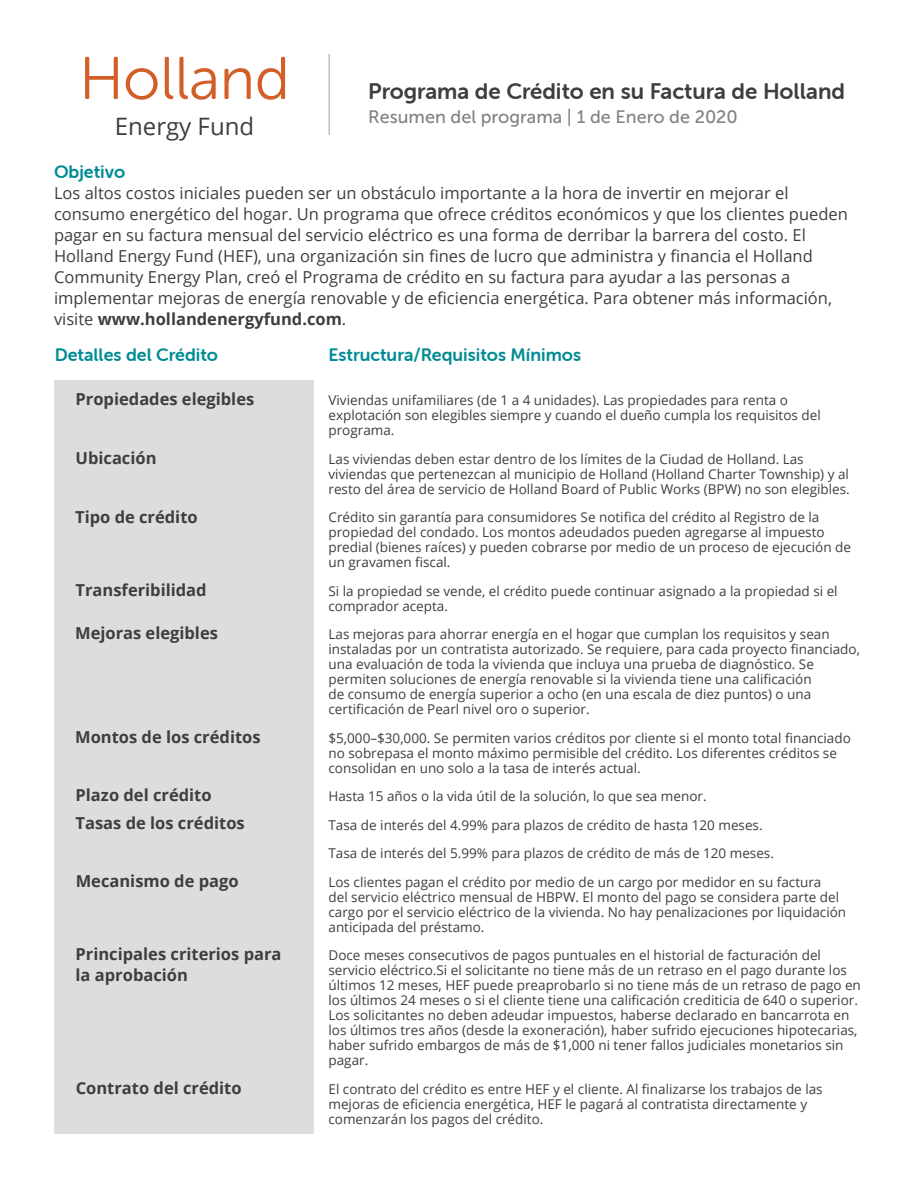
<style>
.page{position:relative;width:918px;height:1188px;background:#fff}
.page>*{position:absolute;margin:0;border:0;box-sizing:border-box;transform-origin:0 0}
.t1{font:60px "Museo Sans Rounded 300";color:#d25f27}
.t2{font:24px "Open Sans";color:#3e3e3f}
.t3{font:22.5px "Museo Sans Rounded 700";color:#3e3e3f}
.t4{font:18px "Museo Sans Rounded 700";color:#008c94}
.t5{font:18px "Museo Sans 500";color:#808285}
.t6{font:16.5px/21px "Open Sans";color:#3e3e3f}
.t7{font:700 16.5px/21px "Open Sans";color:#3e3e3f}
.t8{font:13.5px/15px "Open Sans";color:#3e3e3f}
.s1{font-weight:700}
</style>
<div class="page">
<hr style="left:328px;top:54px;width:2px;height:81px;background:#bcbdc0">
<div style="left:55px;top:380px;width:259px;height:753px;background:#dcdddf"></div>
<p class="t1" style="left:79px;top:46px;width:212px">Holland</p>
<p class="t2" style="left:115px;top:110px;width:141px">Energy Fund</p>
<p class="t3" style="left:368px;top:79px;width:478px">Programa de Crédito en su Factura de Holland</p>
<p class="t5" style="left:368px;top:107px;width:371px">Resumen del programa | 1 de Enero de 2020</p>
<p class="t4" style="left:54px;top:161px;width:73px">Objetivo</p>
<p class="t6" style="left:54px;top:182px;width:795px">Los altos costos iniciales pueden ser un obstáculo importante a la hora de invertir en mejorar el consumo energético del hogar. Un programa que ofrece créditos económicos y que los clientes pueden pagar en su factura mensual del servicio eléctrico es una forma de derribar la barrera del costo. El Holland Energy Fund (HEF), una organización sin fines de lucro que administra y financia el Holland Community Energy Plan, creó el Programa de crédito en su factura para ayudar a las personas a implementar mejoras de energía renovable y de eficiencia energética. Para obtener más información, visite <span class="s1">www.hollandenergyfund.com</span>.</p>
<p class="t4" style="left:55px;top:345px;width:165px">Detalles del Crédito</p>
<p class="t8" style="left:328px;top:393px;width:494px">Viviendas unifamiliares (de 1 a 4 unidades). Las propiedades para renta o explotación son elegibles siempre y cuando el dueño cumpla los requisitos del programa.</p>
<p class="t8" style="left:328px;top:451px;width:523px">Las viviendas deben estar dentro de los límites de la Ciudad de Holland. Las viviendas que pertenezcan al municipio de Holland (Holland Charter Township) y al resto del área de servicio de Holland Board of Public Works (BPW) no son elegibles.</p>
<p class="t8" style="left:328px;top:510px;width:524px">Crédito sin garantía para consumidores Se notifica del crédito al Registro de la propiedad del condado. Los montos adeudados pueden agregarse al impuesto predial (bienes raíces) y pueden cobrarse por medio de un proceso de ejecución de un gravamen fiscal.</p>
<p class="t8" style="left:328px;top:583px;width:511px">Si la propiedad se vende, el crédito puede continuar asignado a la propiedad si el comprador acepta.</p>
<p class="t8" style="left:328px;top:627px;width:533px">Las mejoras para ahorrar energía en el hogar que cumplan los requisitos y sean instaladas por un contratista autorizado. Se requiere, para cada proyecto financiado, una evaluación de toda la vivienda que incluya una prueba de diagnóstico. Se permiten soluciones de energía renovable si la vivienda tiene una calificación<br>de consumo de energía superior a ocho (en una escala de diez puntos) o una certificación de Pearl nivel oro o superior.</p>
<p class="t8" style="left:328px;top:730px;width:524px">$5,000–$30,000. Se permiten varios créditos por cliente si el monto total financiado no sobrepasa el monto máximo permisible del crédito. Los diferentes créditos se consolidan en uno solo a la tasa de interés actual.</p>
<p class="t8" style="left:328px;top:789px;width:380px">Hasta 15 años o la vida útil de la solución, lo que sea menor.</p>
<p class="t8" style="left:328px;top:817px;width:436px">Tasa de interés del 4.99% para plazos de crédito de hasta 120 meses.</p>
<p class="t8" style="left:328px;top:846px;width:447px">Tasa de interés del 5.99% para plazos de crédito de más de 120 meses.</p>
<p class="t8" style="left:328px;top:874px;width:519px">Los clientes pagan el crédito por medio de un cargo por medidor en su factura<br>del servicio eléctrico mensual de HBPW. El monto del pago se considera parte del cargo por el servicio eléctrico de la vivienda. No hay penalizaciones por liquidación anticipada del préstamo.</p>
<p class="t8" style="left:328px;top:948px;width:534px">Doce meses consecutivos de pagos puntuales en el historial de facturación del servicio eléctrico.Si el solicitante no tiene más de un retraso en el pago durante los últimos 12 meses, HEF puede preaprobarlo si no tiene más de un retraso de pago en los últimos 24 meses o si el cliente tiene una calificación crediticia de 640 o superior.<br>Los solicitantes no deben adeudar impuestos, haberse declarado en bancarrota en los últimos tres años (desde la exoneración), haber sufrido ejecuciones hipotecarias, haber sufrido embargos de más de $1,000 ni tener fallos judiciales monetarios sin pagar.</p>
<p class="t8" style="left:328px;top:1081px;width:496px">El contrato del crédito es entre HEF y el cliente. Al finalizarse los trabajos de las mejoras de eficiencia energética, HEF le pagará al contratista directamente y comenzarán los pagos del crédito.</p>
<p class="t4" style="left:328px;top:345px;width:254px">Estructura/Requisitos Mínimos</p>
<p class="t7" style="left:76px;top:388px;width:180px">Propiedades elegibles</p>
<p class="t7" style="left:76px;top:447px;width:82px">Ubicación</p>
<p class="t7" style="left:75px;top:506px;width:124px">Tipo de crédito</p>
<p class="t7" style="left:76px;top:579px;width:133px">Transferibilidad</p>
<p class="t7" style="left:75px;top:622px;width:144px">Mejoras elegibles</p>
<p class="t7" style="left:75px;top:726px;width:187px">Montos de los créditos</p>
<p class="t7" style="left:76px;top:784px;width:138px">Plazo del crédito</p>
<p class="t7" style="left:76px;top:813px;width:171px">Tasas de los créditos</p>
<p class="t7" style="left:76px;top:870px;width:164px">Mecanismo de pago</p>
<p class="t7" style="left:76px;top:943px;width:207px">Principales criterios para la aprobación</p>
<p class="t7" style="left:76px;top:1077px;width:167px">Contrato del crédito</p>
</div>
